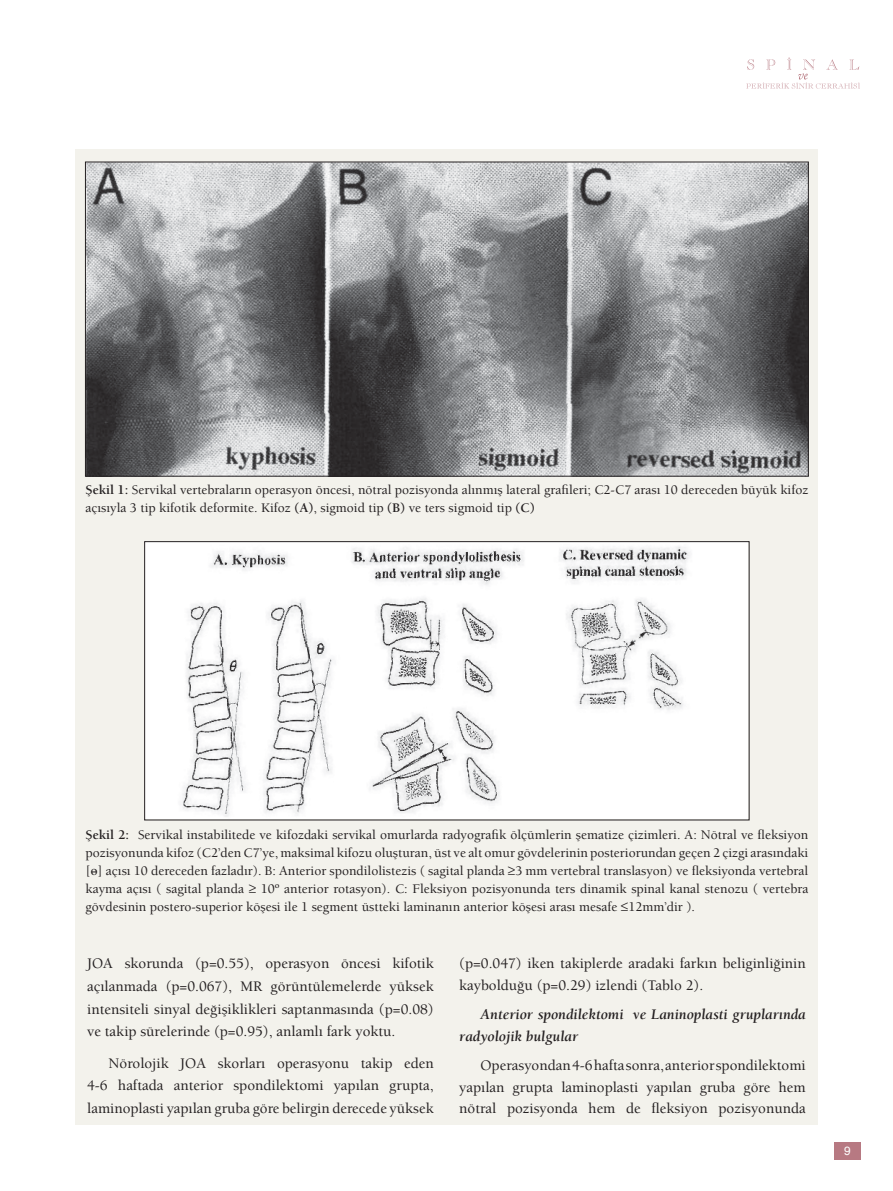
<style>
.page{position:relative;width:893px;height:1191px;background:#fff}
.page>*{position:absolute;margin:0;border:0;box-sizing:border-box;transform-origin:0 0}
.t1{font:500 15px/22.6px "Berkeley";color:#231f20;text-align:justify}
.t2{font:italic 700 15px/21.3px "Berkeley";color:#231f20}
.t3{font:500 13.5px/18px "Berkeley";color:#231f20}
.t4{font:12px "Helvetica";color:#fff}
.s1{font-weight:700}
.s2{font-family:"Times";font-weight:400}
</style>
<div class="page">
<svg style="left:746px;top:57px;width:114px;height:32px"></svg>
<div style="left:834px;top:1141px;width:27px;height:18px;background:#b77982"></div>
<div style="left:75px;top:149px;width:743px;height:975px;background:#f3f2ec"></div>
<img style="left:87px;top:164px;width:720px;height:310px">
<img style="left:146px;top:543px;width:601px;height:275px">
<div style="left:144px;top:541px;width:605px;height:279px;border:1px solid #231f20"></div>
<p class="t3" style="left:85px;top:481px;width:724px"><span class="s1">Şekil 1:</span> Servikal vertebraların operasyon öncesi, nötral pozisyonda alınmış lateral grafileri; C2-C7 arası 10 dereceden büyük kifoz açısıyla 3 tip kifotik deformite. Kifoz <span class="s1">(A)</span>, sigmoid tip <span class="s1">(B)</span> ve ters sigmoid tip <span class="s1">(C)</span></p>
<p class="t3" style="left:85px;top:827px;width:724px;text-align:justify"><span class="s1">Şekil 2:</span> Servikal instabilitede ve kifozdaki servikal omurlarda radyografik ölçümlerin şematize çizimleri. A: Nötral ve fleksiyon pozisyonunda kifoz (C2’den C7’ye, maksimal kifozu oluşturan, üst ve alt omur gövdelerinin posteriorundan geçen 2 çizgi arasındaki [<span class="s2">ө</span>] açısı 10 dereceden fazladır). B: Anterior spondilolistezis ( sagital planda ≥3 mm vertebral translasyon) ve fleksiyonda vertebral kayma açısı ( sagital planda ≥ 10º anterior rotasyon). C: Fleksiyon pozisyonunda ters dinamik spinal kanal stenozu ( vertebra gövdesinin postero-superior köşesi ile 1 segment üstteki laminanın anterior köşesi arası mesafe ≤12mm’dir ).</p>
<p class="t1" style="left:87px;top:953px;width:348px">JOA skorunda (p=0.55), operasyon öncesi kifotik açılanmada (p=0.067), MR görüntülemelerde yüksek intensiteli sinyal değişiklikleri saptanmasında (p=0.08) ve takip sürelerinde (p=0.95), anlamlı fark yoktu.</p>
<p class="t1" style="left:87px;top:1053px;width:348px;text-indent:21px">Nörolojik JOA skorları operasyonu takip eden 4-6 haftada anterior spondilektomi yapılan grupta, laminoplasti yapılan gruba göre belirgin derecede yüksek</p>
<p class="t1" style="left:459px;top:954px;width:348px;line-height:21.3px">(p=0.047) iken takiplerde aradaki farkın beliginliğinin kaybolduğu (p=0.29) izlendi (Tablo 2).</p>
<p class="t2" style="left:459px;top:1005px;width:348px;text-indent:21px">Anterior spondilektomi ve Laninoplasti gruplarında radyolojik bulgular</p>
<p class="t1" style="left:459px;top:1056px;width:348px;line-height:21.3px;text-indent:21px">Operasyondan 4-6 hafta sonra, anterior spondilektomi yapılan grupta laminoplasti yapılan gruba göre hem nötral pozisyonda hem de fleksiyon pozisyonunda</p>
<p class="t4" style="left:844px;top:1146px;width:8px">9</p>
</div>
